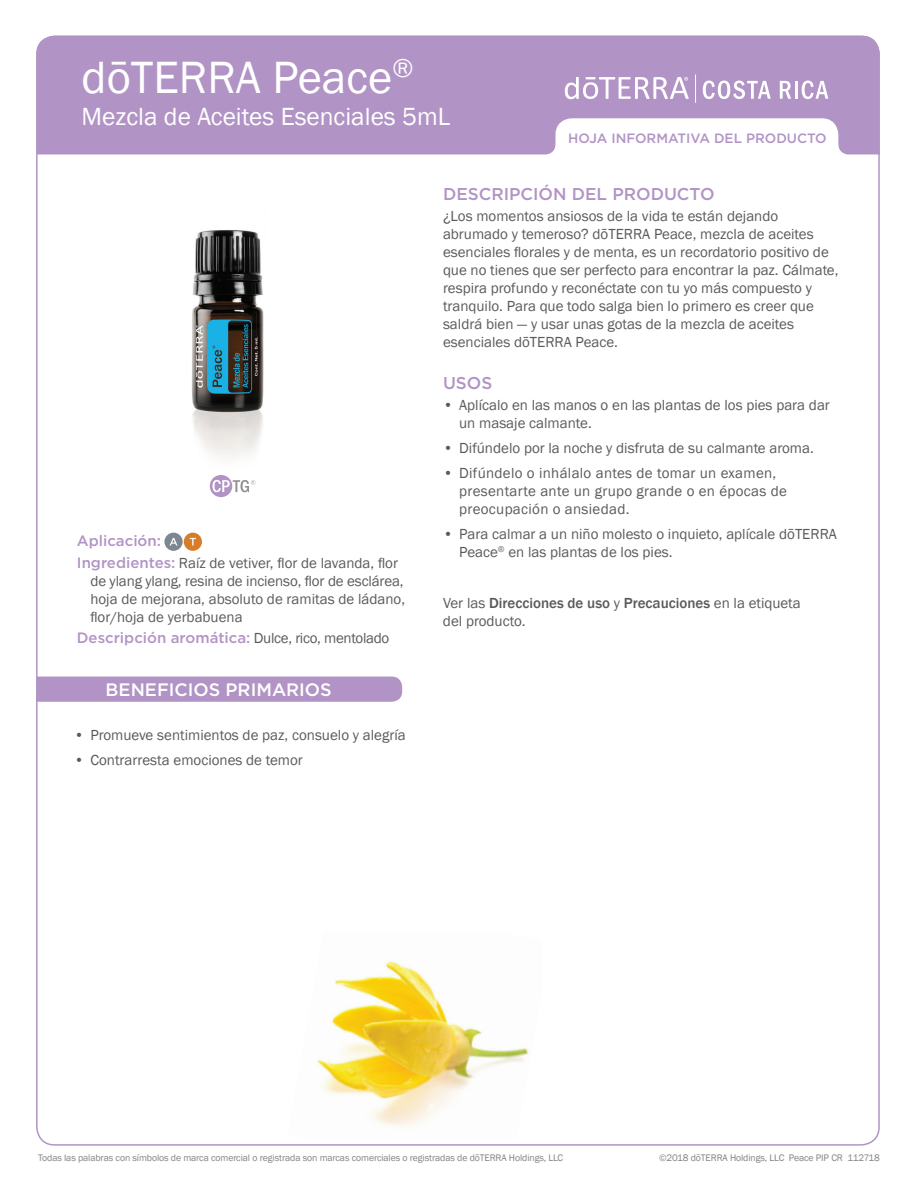
<style>
.page{position:relative;width:918px;height:1188px;background:#fff}
.page>*{position:absolute;margin:0;border:0;box-sizing:border-box;transform-origin:0 0}
.t1{font:46.5px "Franklin Gothic";color:#fff}
.t2{font:25.5px "Franklin Gothic";color:#fff}
.t3{font:500 18px "Gotham";color:#fff}
.t4{font:500 17.1px "Gotham";color:#b194c5}
.t5{font:15px/18px "Franklin Gothic";color:#5a5a5d}
.t6{font:15px/18px "Franklin Gothic";letter-spacing:.02em;color:#5a5a5d}
.t7{font:500 15px "Gotham";color:#b194c5}
.t8{font:500 13.5px "Gotham";color:#b194c5}
.t9{font:9.75px "Franklin Gothic";letter-spacing:-.01em;color:#808285}
.s1{font-family:"Gotham";font-weight:500;color:#b194c5}
.s2{font-family:"Franklin Gothic";font-weight:400;color:#5a5a5d}
.s3{font-weight:500}
</style>
<div class="page">
<div style="left:164px;top:533px;width:19px;height:18px;background:#7c8791;border-radius:50%"></div>
<svg style="left:170px;top:538px;width:7px;height:7px"></svg>
<div style="left:184px;top:533px;width:18px;height:18px;background:#d77c29;border-radius:50%"></div>
<svg style="left:190px;top:538px;width:6px;height:7px"></svg>
<div style="left:39px;top:677px;width:363px;height:25px;background:#b194c5"></div>
<svg style="left:37px;top:36px;width:843px;height:118px;background:#b99fcb"></svg>
<svg style="left:703px;top:81px;width:68px;height:18px"></svg>
<svg style="left:780px;top:81px;width:11px;height:18px"></svg>
<hr style="left:795px;top:81px;width:3px;height:18px;background:#fff">
<svg style="left:802px;top:81px;width:26px;height:18px"></svg>
<svg style="left:565px;top:77px;width:124px;height:22px"></svg>
<svg style="left:695px;top:74px;width:1px;height:29px"></svg>
<svg style="left:210px;top:475px;width:45px;height:22px"></svg>
<img style="left:317px;top:961px;width:212px;height:166px">
<img style="left:192px;top:230px;width:72px;height:227px">
<svg style="left:211px;top:345px;width:4px;height:4px"></svg>
<h1 class="t1" style="left:82px;top:48px;width:333px">dōTERRA Peace<sup>®</sup></h1>
<h2 class="t2" style="left:82px;top:101px;width:370px">Mezcla de Aceites Esenciales 5mL</h2>
<p class="t8" style="left:568px;top:130px;width:260px">HOJA INFORMATIVA DEL PRODUCTO</p>
<p class="t7" style="left:77px;top:531px;width:86px">Aplicación:</p>
<p class="t5" style="left:90px;top:554px;width:316px;text-indent:-14px"><span class="s1">Ingredientes:</span> Raíz de vetiver, flor de lavanda, flor de ylang ylang, resina de incienso, flor de esclárea, hoja de mejorana, absoluto de ramitas de ládano, flor/hoja de yerbabuena</p>
<p class="t7" style="left:77px;top:628px;width:314px">Descripción aromática: <span class="s2">Dulce, rico, mentolado</span></p>
<p class="t3" style="left:106px;top:678px;width:228px">BENEFICIOS PRIMARIOS</p>
<p class="t5" style="left:74px;top:727px;width:333px">• Promueve sentimientos de paz, consuelo y alegría</p>
<p class="t5" style="left:74px;top:751px;width:230px">• Contrarresta emociones de temor</p>
<p class="t4" style="left:443px;top:182px;width:273px">DESCRIPCIÓN DEL PRODUCTO</p>
<p class="t5" style="left:443px;top:207px;width:397px">¿Los momentos ansiosos de la vida te están dejando abrumado y temeroso? dōTERRA Peace, mezcla de aceites esenciales florales y de menta, es un recordatorio positivo de que no tienes que ser perfecto para encontrar la paz. Cálmate, respira profundo y reconéctate con tu yo más compuesto y tranquilo. Para que todo salga bien lo primero es creer que saldrá bien — y usar unas gotas de la mezcla de aceites esenciales dōTERRA Peace.</p>
<p class="t4" style="left:443px;top:372px;width:51px">USOS</p>
<p class="t5" style="left:459px;top:397px;width:372px;text-indent:-16px">• Aplícalo en las manos o en las plantas de los pies para dar un masaje calmante.</p>
<p class="t5" style="left:443px;top:439px;width:372px">• Difúndelo por la noche y disfruta de su calmante aroma.</p>
<p class="t6" style="left:459px;top:464px;width:329px;text-indent:-16px">• Difúndelo o inhálalo antes de tomar un examen, presentarte ante un grupo grande o en épocas de preocupación o ansiedad.</p>
<p class="t5" style="left:459px;top:525px;width:379px;text-indent:-16px">• Para calmar a un niño molesto o inquieto, aplícale dōTERRA<br>Peace<sup>®</sup> en las plantas de los pies.</p>
<p class="t5" style="left:443px;top:595px;width:359px">Ver las <span class="s3">Direcciones de uso</span> y <span class="s3">Precauciones</span> en la etiqueta del producto.</p>
<p class="t9" style="left:38px;top:1152px;width:527px">Todas las palabras con símbolos de marca comercial o registrada son marcas comerciales o registradas de dōTERRA Holdings, LLC</p>
<p class="t9" style="left:659px;top:1152px;width:222px">©2018 dōTERRA Holdings, LLC Peace PIP CR 112718</p>
</div>
